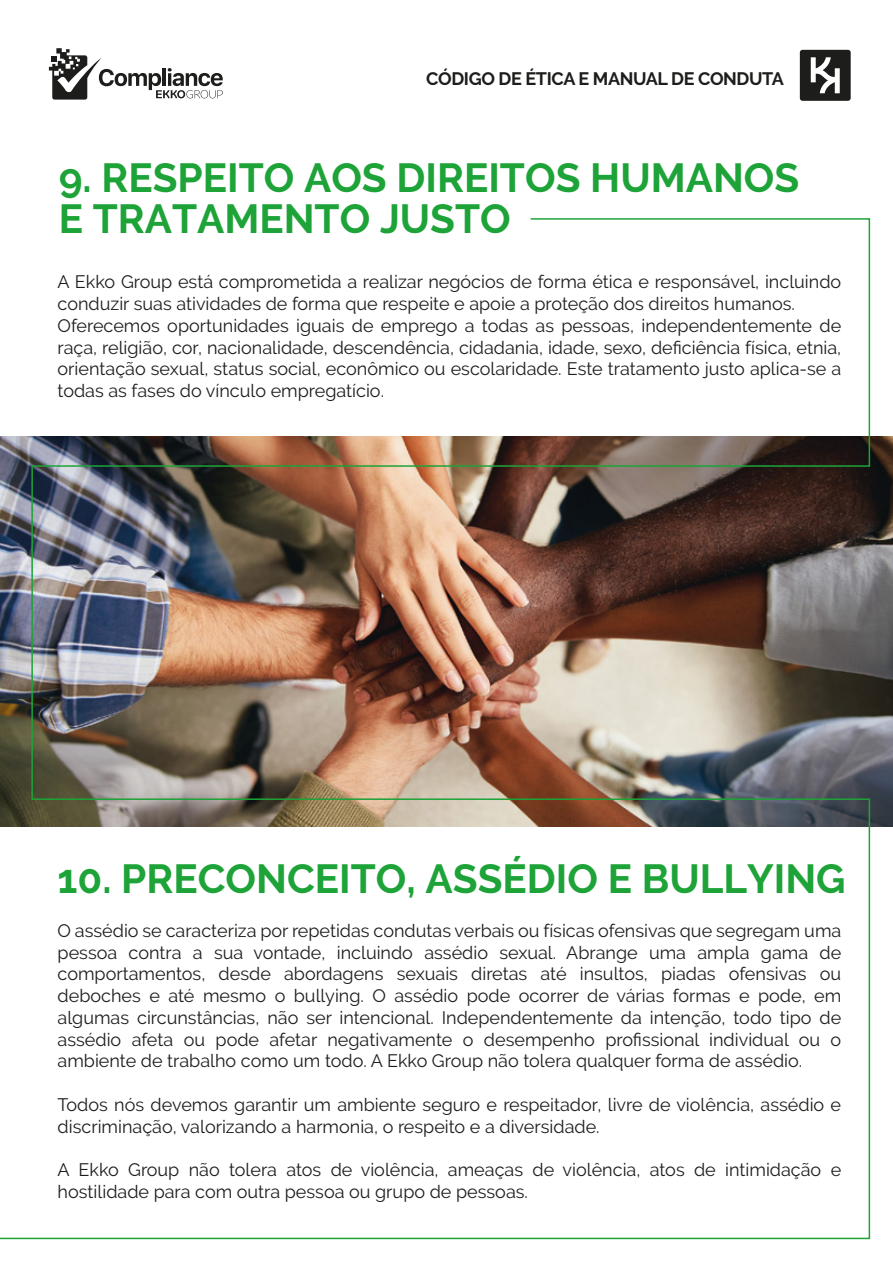
<style>
.page{position:relative;width:893px;height:1263px;background:#fff}
.page>*{position:absolute;margin:0;border:0;box-sizing:border-box;transform-origin:0 0}
.t1{font:700 40.5px/40.5px "Raleway";color:#1da338}
.t2{font:18px/21.8px "Raleway";color:#1d1d1b}
.t3{font:700 18px "Raleway";letter-spacing:-.02em;color:#1d1d1b}
</style>
<div class="page">
<img style="left:871px;top:436px;width:22px;height:390px">
<svg style="left:800px;top:50px;width:51px;height:51px"></svg>
<svg style="left:49px;top:48px;width:174px;height:52px"></svg>
<img style="left:0;top:218px;width:871px;height:1022px">
<p class="t3" style="left:426px;top:68px;width:359px">CÓDIGO DE ÉTICA E MANUAL DE CONDUTA</p>
<h1 class="t1" style="left:59px;top:158px;width:742px">9. RESPEITO AOS DIREITOS HUMANOS<br>E TRATAMENTO JUSTO</h1>
<p class="t2" style="left:58px;top:271px;width:785px">A Ekko Group está comprometida a realizar negócios de forma ética e responsável, incluindo conduzir suas atividades de forma que respeite e apoie a proteção dos direitos humanos.<br>Oferecemos oportunidades iguais de emprego a todas as pessoas, independentemente de raça, religião, cor, nacionalidade, descendência, cidadania, idade, sexo, deficiência física, etnia, orientação sexual, status social, econômico ou escolaridade. Este tratamento justo aplica-se a todas as fases do vínculo empregatício.</p>
<h1 class="t1" style="left:58px;top:859px;width:790px">10. PRECONCEITO, ASSÉDIO E BULLYING</h1>
<p class="t2" style="left:58px;top:920px;width:785px;text-align:justify">O assédio se caracteriza por repetidas condutas verbais ou físicas ofensivas que segregam uma pessoa contra a sua vontade, incluindo assédio sexual. Abrange uma ampla gama de comportamentos, desde abordagens sexuais diretas até insultos, piadas ofensivas ou deboches e até mesmo o bullying. O assédio pode ocorrer de várias formas e pode, em algumas circunstâncias, não ser intencional. Independentemente da intenção, todo tipo de assédio afeta ou pode afetar negativamente o desempenho profissional individual ou o ambiente de trabalho como um todo. A Ekko Group não tolera qualquer forma de assédio.</p>
<p class="t2" style="left:58px;top:1094px;width:785px">Todos nós devemos garantir um ambiente seguro e respeitador, livre de violência, assédio e discriminação, valorizando a harmonia, o respeito e a diversidade.</p>
<p class="t2" style="left:58px;top:1159px;width:785px">A Ekko Group não tolera atos de violência, ameaças de violência, atos de intimidação e hostilidade para com outra pessoa ou grupo de pessoas.</p>
</div>
